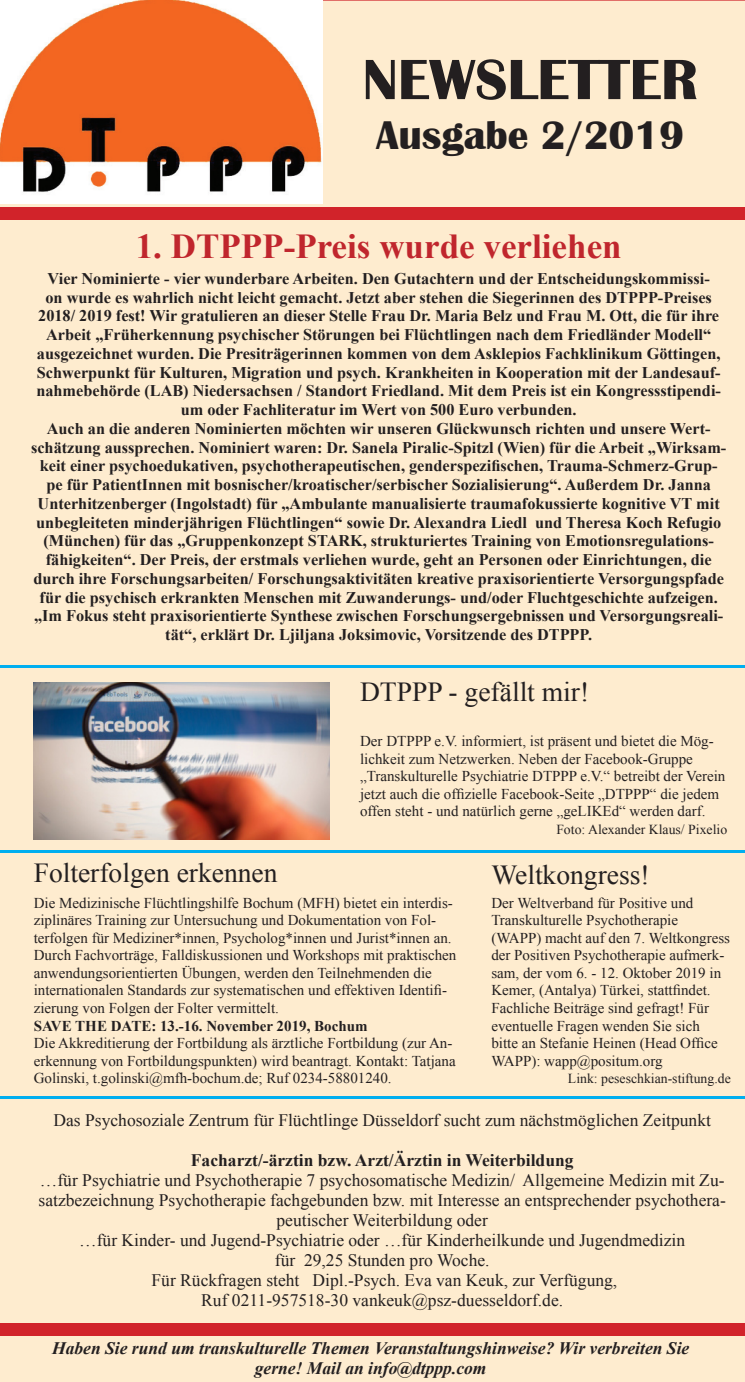
<style>
.page{position:relative;width:745px;height:1382px;background:#fff}
.page>*{position:absolute;margin:0;border:0;box-sizing:border-box;transform-origin:0 0}
.t1{font:700 58.75px "Britannic";color:#231f20}
.t2{font:700 41.25px "Britannic";color:#231f20}
.t3{font:700 35px "Times New Roman";color:#c0262d}
.t4{font:27.5px "Times New Roman";color:#231f20}
.t5{font:17.5px/20px "Times New Roman";color:#231f20;text-align:center}
.t6{font:italic 700 17.5px/20px "Times New Roman";color:#231f20;text-align:center}
.t7{font:700 17.5px "Times New Roman";color:#231f20}
.t8{font:700 16.25px/18.8px "Times New Roman";color:#231f20;text-align:center}
.t9{font:15px/17.5px "Times New Roman";color:#231f20}
.t10{font:700 15px "Times New Roman";color:#231f20}
.t11{font:13.75px "Times New Roman";color:#231f20}
</style>
<div class="page">
<div style="left:0;top:0;width:744px;height:1382px;background:#feeccf"></div>
<img style="left:0;top:0;width:322px;height:204px">
<div style="left:0;top:207px;width:744px;height:13px;background:#d1232a"></div>
<div style="left:0;top:1323px;width:744px;height:13px;background:#d1232a"></div>
<img style="left:34px;top:682px;width:296px;height:157px">
<hr style="left:0;top:850px;width:744px;height:2px;background:#00aeef">
<hr style="left:0;top:666px;width:744px;height:2px;background:#00aeef">
<hr style="left:0;top:1096px;width:744px;height:2px;background:#00aeef">
<h1 class="t1" style="left:362px;top:46px;width:337px">NEWSLETTER</h1>
<h2 class="t2" style="left:376px;top:112px;width:309px">Ausgabe 2/2019</h2>
<p class="t3" style="left:136px;top:222px;width:487px">1. DTPPP-Preis wurde verliehen</p>
<p class="t8" style="left:36px;top:269px;width:685px">Vier Nominierte - vier wunderbare Arbeiten. Den Gutachtern und der Entscheidungskommissi-<br>on wurde es wahrlich nicht leicht gemacht. Jetzt aber stehen die Siegerinnen des DTPPP-Preises 2018/ 2019 fest! Wir gratulieren an dieser Stelle Frau Dr. Maria Belz und Frau M. Ott, die für ihre Arbeit „Früherkennung psychischer Störungen bei Flüchtlingen nach dem Friedländer Modell“ ausgezeichnet wurden. Die Presiträgerinnen kommen von dem Asklepios Fachklinikum Göttingen, Schwerpunkt für Kulturen, Migration und psych. Krankheiten in Kooperation mit der Landesauf&shy;nahmebehörde (LAB) Niedersachsen / Standort Friedland. Mit dem Preis ist ein Kongressstipendi&shy;um oder Fachliteratur im Wert von 500 Euro verbunden.</p>
<p class="t8" style="left:31px;top:419px;width:696px">Auch an die anderen Nominierten möchten wir unseren Glückwunsch richten und unsere Wert&shy;schätzung aussprechen. Nominiert waren: Dr. Sanela Piralic-Spitzl (Wien) für die Arbeit „Wirksam&shy;keit einer psychoedukativen, psychotherapeutischen, genderspezifischen, Trauma-Schmerz-Grup&shy;pe für PatientInnen mit bosnischer/kroatischer/serbischer Sozialisierung“. Außerdem Dr. Janna Unterhitzenberger (Ingolstadt) für „Ambulante manualisierte traumafokussierte kognitive VT mit unbegleiteten minderjährigen Flüchtlingen“ sowie Dr. Alexandra Liedl und Theresa Koch Refugio (München) für das „Gruppenkonzept STARK, strukturiertes Training von Emotionsregulations&shy;fähigkeiten“. Der Preis, der erstmals verliehen wurde, geht an Personen oder Einrichtungen, die durch ihre Forschungsarbeiten/ Forschungsaktivitäten kreative praxisorientierte Versorgungspfade für die psychisch erkrankten Menschen mit Zuwanderungs- und/oder Fluchtgeschichte aufzeigen. „Im Fokus steht praxisorientierte Synthese zwischen Forschungsergebnissen und Versorgungsreali&shy;tät“, erklärt Dr. Ljiljana Joksimovic, Vorsitzende des DTPPP.</p>
<p class="t4" style="left:360px;top:673px;width:230px">DTPPP - gefällt mir!</p>
<p class="t9" style="left:360px;top:732px;width:366px">Der DTPPP e.V. informiert, ist präsent und bietet die Mög&shy;lichkeit zum Netzwerken. Neben der Facebook-Gruppe „Transkulturelle Psychiatrie DTPPP e.V.“ betreibt der Verein jetzt auch die offizielle Facebook-Seite „DTPPP“ die jedem offen steht - und natürlich gerne „geLIKEd“ werden darf.</p>
<p class="t11" style="left:556px;top:820px;width:172px">Foto: Alexander Klaus/ Pixelio</p>
<p class="t4" style="left:34px;top:855px;width:245px">Folterfolgen erkennen</p>
<p class="t4" style="left:491px;top:856px;width:160px">Weltkongress!</p>
<p class="t9" style="left:34px;top:894px;width:424px">Die Medizinische Flüchtlingshilfe Bochum (MFH) bietet ein interdis&shy;ziplinäres Training zur Untersuchung und Dokumentation von Fol&shy;terfolgen für Mediziner*innen, Psycholog*innen und Jurist*innen an.<br>Durch Fachvorträge, Falldiskussionen und Workshops mit praktischen anwendungsorientierten Übungen, werden den Teilnehmenden die internationalen Standards zur systematischen und effektiven Identifi&shy;zierung von Folgen der Folter vermittelt.</p>
<p class="t10" style="left:34px;top:1015px;width:335px">SAVE THE DATE: 13.-16. November 2019, Bochum</p>
<p class="t9" style="left:34px;top:1034px;width:423px">Die Akkreditierung der Fortbildung als ärztliche Fortbildung (zur An&shy;erkennung von Fortbildungspunkten) wird beantragt. Kontakt: Tatjana<br>Golinski, t.golinski@mfh-bochum.de; Ruf 0234-58801240.</p>
<p class="t5" style="left:53px;top:1110px;width:658px">Das Psychosoziale Zentrum für Flüchtlinge Düsseldorf sucht zum nächstmöglichen Zeitpunkt</p>
<p class="t7" style="left:191px;top:1148px;width:384px">Facharzt/-ärztin bzw. Arzt/Ärztin in Weiterbildung</p>
<p class="t5" style="left:39px;top:1170px;width:688px">…für Psychiatrie und Psychotherapie 7 psychosomatische Medizin/ Allgemeine Medizin mit Zu&shy;satzbezeichnung Psychotherapie fachgebunden bzw. mit Interesse an entsprechender psychothera&shy;peutischer Weiterbildung oder</p>
<p class="t5" style="left:79px;top:1230px;width:607px">…für Kinder- und Jugend-Psychiatrie oder …für Kinderheilkunde und Jugendmedizin</p>
<p class="t5" style="left:275px;top:1250px;width:216px">für 29,25 Stunden pro Woche.</p>
<p class="t5" style="left:151px;top:1270px;width:467px">Für Rückfragen steht Dipl.-Psych. Eva van Keuk, zur Verfügung,</p>
<p class="t5" style="left:201px;top:1290px;width:363px">Ruf 0211-957518-30 vankeuk@psz-duesseldorf.de.</p>
<p class="t9" style="left:491px;top:894px;width:240px">Der Weltverband für Positive und Transkulturelle Psychotherapie (WAPP) macht auf den 7. Weltkongress der Positiven Psychotherapie aufmerk&shy;sam, der vom 6. - 12. Oktober 2019 in Kemer, (Antalya) Türkei, stattfindet.<br>Fachliche Beiträge sind gefragt! Für eventuelle Fragen wenden Sie sich bitte an Stefanie Heinen (Head Office WAPP): wapp@positum.org</p>
<p class="t11" style="left:567px;top:1069px;width:164px">Link: peseschkian-stiftung.de</p>
<p class="t6" style="left:52px;top:1337px;width:638px">Haben Sie rund um transkulturelle Themen Veranstaltungshinweise? Wir verbreiten Sie gerne! Mail an info@dtppp.com</p>
</div>
